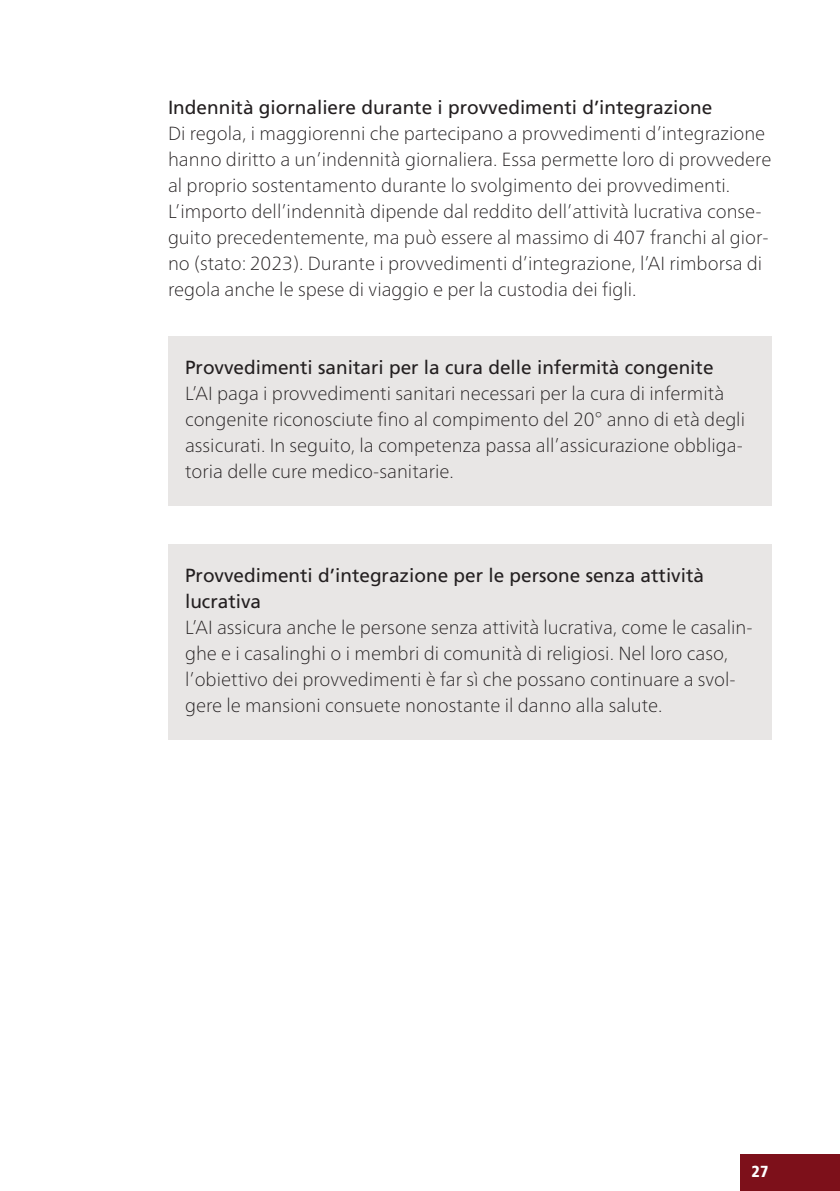
<style>
.page{position:relative;width:840px;height:1191px;background:#fff}
.page>*{position:absolute;margin:0;border:0;box-sizing:border-box;transform-origin:0 0}
.t1{font:100 19px/26px "Frutiger Neue LT Pro";color:#231f20}
.t2{font:19px/26px "Frutiger";color:#231f20}
.t3{font:900 condensed 16px "Frutiger";color:#fff}
</style>
<div class="page">
<div style="left:740px;top:1154px;width:99px;height:37px;background:#7d101a"></div>
<div style="left:168px;top:336px;width:603px;height:65px;background:#e8e6e5"></div>
<div style="left:168px;top:363px;width:603px;height:142px;background:#e8e6e5"></div>
<div style="left:168px;top:544px;width:603px;height:91px;background:#e8e6e5"></div>
<div style="left:168px;top:597px;width:603px;height:142px;background:#e8e6e5"></div>
<p class="t2" style="left:168px;top:94px;width:545px">Indennità giornaliere durante i provvedimenti d’integrazione</p>
<p class="t1" style="left:168px;top:120px;width:604px">Di regola, i maggiorenni che partecipano a provvedimenti d’integrazione hanno diritto a un’indennità giornaliera. Essa permette loro di provvedere al proprio sostentamento durante lo svolgimento dei provvedimenti.<br>L’importo dell’indennità dipende dal reddito dell’attività lucrativa conse&shy;guito precedentemente, ma può essere al massimo di 407 franchi al gior&shy;no (stato: 2023). Durante i provvedimenti d’integrazione, l’AI rimborsa di regola anche le spese di viaggio e per la custodia dei figli.</p>
<p class="t2" style="left:185px;top:354px;width:529px">Provvedimenti sanitari per la cura delle infermità congenite</p>
<p class="t1" style="left:185px;top:380px;width:561px">L’AI paga i provvedimenti sanitari necessari per la cura di infermità congenite riconosciute fino al compimento del 20° anno di età degli assicurati. In seguito, la competenza passa all’assicurazione obbliga&shy;toria delle cure medico-sanitarie.</p>
<p class="t2" style="left:185px;top:562px;width:520px">Provvedimenti d’integrazione per le persone senza attività lucrativa</p>
<p class="t1" style="left:185px;top:614px;width:569px">L’AI assicura anche le persone senza attività lucrativa, come le casalin&shy;ghe e i casalinghi o i membri di comunità di religiosi. Nel loro caso, l’obiettivo dei provvedimenti è far sì che possano continuare a svol&shy;gere le mansioni consuete nonostante il danno alla salute.</p>
<p class="t3" style="left:751px;top:1162px;width:19px">27</p>
</div>
